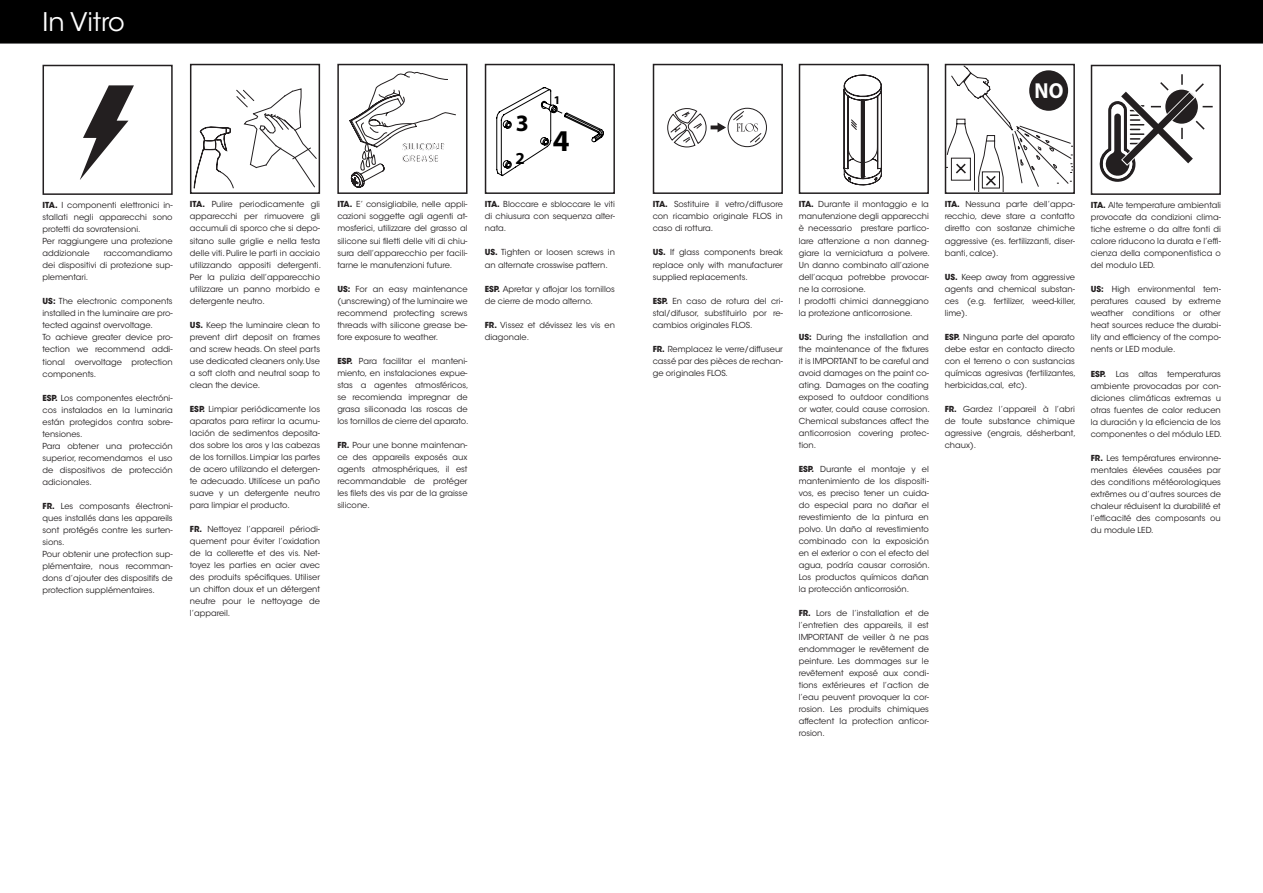
<style>
.page{position:relative;width:1263px;height:893px;background:#fff}
.page>*{position:absolute;margin:0;border:0;box-sizing:border-box;transform-origin:0 0}
.t1{font:25.5px "ITC Avant Garde Std";color:#fff}
.t2{font:700 23.55px "Myriad";color:#000}
.t3{font:700 21.75px "Myriad Pro";color:#fff;scale:.95 1}
.t4{font:700 16.8px "Myriad";color:#000}
.t5{font:700 11.85px "Myriad";color:#000}
.t6{font:700 10.35px/12.5px "Myriad Pro";color:#231f20}
.t7{font:8.25px/12px "ITC Avant Garde Std";color:#231f20;text-align:justify}
.s1{font-weight:700}
</style>
<div class="page">
<div style="left:0;top:0;width:1263px;height:44px;background:#000"></div>
<svg style="left:350px;top:72px;width:106px;height:116px"></svg>
<div style="left:337px;top:64px;width:130px;height:130px;border:2px solid #231f20"></div>
<svg style="left:194px;top:88px;width:122px;height:101px"></svg>
<div style="left:190px;top:64px;width:130px;height:130px;border:2px solid #231f20"></div>
<svg style="left:496px;top:87px;width:108px;height:89px"></svg>
<div style="left:485px;top:64px;width:130px;height:130px;border:2px solid #231f20"></div>
<div style="left:728px;top:108px;width:39px;height:39px;border:1px solid #231f20;border-radius:50%"></div>
<svg style="left:667px;top:108px;width:95px;height:39px"></svg>
<div style="left:653px;top:64px;width:130px;height:130px;border:2px solid #231f20"></div>
<svg style="left:843px;top:74px;width:39px;height:112px"></svg>
<div style="left:799px;top:64px;width:130px;height:130px;border:2px solid #231f20"></div>
<svg style="left:948px;top:67px;width:124px;height:124px"></svg>
<div style="left:945px;top:64px;width:130px;height:130px;border:2px solid #231f20"></div>
<svg style="left:1100px;top:74px;width:113px;height:108px"></svg>
<div style="left:1091px;top:65px;width:130px;height:130px;border:2px solid #231f20"></div>
<svg style="left:80px;top:85px;width:54px;height:95px"></svg>
<div style="left:43px;top:65px;width:130px;height:130px;border:2px solid #231f20"></div>
<h1 class="t1" style="left:43px;top:6px;width:84px">In Vitro</h1>
<p class="t7" style="left:43px;top:200px;width:132px;text-align:left"><span class="s1">ITA.</span> I componenti elettronici in&shy;stallati negli apparecchi sono protetti da sovratensioni.<br>Per raggiungere una protezione addizionale</p>
<p class="t7" style="left:43px;top:248px;width:132px;text-indent:61px">raccomandiamo dei dispositivi di protezione sup&shy;plementari.</p>
<p class="t7" style="left:43px;top:296px;width:132px;text-align:left"><span class="s1">US:</span> The electronic components installed in the luminaire are pro&shy;tected against overvoltage.<br>To achieve greater device pro&shy;tection we recommend addi&shy;tional overvoltage protection components.</p>
<p class="t7" style="left:43px;top:392px;width:132px;text-align:left"><span class="s1">ESP.</span> Los componentes electróni&shy;cos instalados en la luminaria están protegidos contra sobre&shy;tensiones.<br>Para obtener una protección superior, recomendamos el uso de dispositivos de protección adicionales.</p>
<p class="t7" style="left:43px;top:500px;width:132px;text-align:left"><span class="s1">FR.</span> Les composants électroni&shy;ques installés dans les appareils sont protégés contre les surten&shy;sions.<br>Pour obtenir une protection sup&shy;plémentaire, nous recomman&shy;dons d’ajouter des dispositifs de protection supplémentaires.</p>
<p class="t7" style="left:190px;top:199px;width:133px"><span class="s1">ITA.</span> Pulire periodicamente gli apparecchi per rimuovere gli accumuli di sporco che si depo&shy;sitano sulle griglie e nella testa delle viti. Pulire le parti in acciaio utilizzando appositi detergenti.<br>Per la pulizia dell’apparecchio utilizzare un panno morbido e detergente neutro.</p>
<p class="t7" style="left:190px;top:319px;width:132px"><span class="s1">US.</span> Keep the luminaire clean to prevent dirt deposit on frames and screw heads. On steel parts use dedicated cleaners only. Use a soft cloth and neutral soap to clean the device.</p>
<p class="t7" style="left:190px;top:403px;width:132px"><span class="s1">ESP.</span> Limpiar periódicamente los aparatos para retirar la acumu&shy;lación de sedimentos deposita&shy;dos sobre los aros y las cabezas de los tornillos. Limpiar las partes de acero utilizando el detergen&shy;te adecuado. Utilícese un paño suave y un detergente neutro para limpiar el producto.</p>
<p class="t7" style="left:190px;top:523px;width:132px"><span class="s1">FR.</span> Nettoyez l’appareil périodi&shy;quement pour éviter l’oxidation de la collerette et des vis. Net&shy;toyez les parties en acier avec des produits spécifiques. Utiliser un chiffon doux et un détergent neutre pour le nettoyage de l’appareil.</p>
<p class="t6" style="left:402px;top:140px;width:44px">SILICONE<br>GREASE</p>
<p class="t7" style="left:337px;top:199px;width:132px"><span class="s1">ITA.</span> E’ consigliabile, nelle appli&shy;cazioni soggette agli agenti at&shy;mosferici, utilizzare del grasso al silicone sui filetti delle viti di chiu&shy;sura dell’apparecchio per facili&shy;tarne le manutenzioni future.</p>
<p class="t7" style="left:337px;top:283px;width:132px"><span class="s1">US:</span> For an easy maintenance (unscrewing) of the luminaire we recommend protecting screws threads with silicone grease be&shy;fore exposure to weather.</p>
<p class="t7" style="left:337px;top:355px;width:133px"><span class="s1">ESP.</span> Para facilitar el manteni&shy;miento, en instalaciones expue&shy;stas a agentes atmosféricos, se recomienda impregnar de grasa siliconada las roscas de los tornillos de cierre del aparato.</p>
<p class="t7" style="left:337px;top:439px;width:132px"><span class="s1">FR.</span> Pour une bonne maintenan&shy;ce des appareils exposés aux agents atmosphériques, il est recommandable de protéger les filets des vis par de la graisse silicone.</p>
<h3 class="t5" style="left:554px;top:94px;width:8px">1</h3>
<h2 class="t2" style="left:516px;top:111px;width:15px">3</h2>
<h3 class="t4" style="left:516px;top:149px;width:56px">2 <sup>4</sup></h3>
<p class="t7" style="left:485px;top:199px;width:132px"><span class="s1">ITA.</span> Bloccare e sbloccare le viti di chiusura con sequenza alter&shy;nata.</p>
<p class="t7" style="left:485px;top:247px;width:132px"><span class="s1">US.</span> Tighten or loosen screws in an alternate crosswise pattern.</p>
<p class="t7" style="left:485px;top:283px;width:132px"><span class="s1">ESP.</span> Apretar y aflojar los tornillos de cierre de modo alterno.</p>
<p class="t7" style="left:485px;top:319px;width:132px"><span class="s1">FR.</span> Vissez et dévissez les vis en diagonale.</p>
<h3 class="t3" style="left:1034px;top:77px;width:32px">NO</h3>
<p class="t7" style="left:653px;top:199px;width:132px"><span class="s1">ITA.</span> Sostituire il vetro/diffusore con ricambio originale FLOS in caso di rottura.</p>
<p class="t7" style="left:653px;top:247px;width:132px"><span class="s1">US.</span> If glass components break replace only with manufacturer supplied replacements.</p>
<p class="t7" style="left:653px;top:295px;width:132px"><span class="s1">ESP.</span> En caso de rotura del cri&shy;stal/difusor, substituirlo por re&shy;cambios originales FLOS.</p>
<p class="t7" style="left:653px;top:343px;width:132px"><span class="s1">FR.</span> Remplacez le verre/diffuseur cassé par des pièces de rechan&shy;ge originales FLOS.</p>
<p class="t7" style="left:799px;top:199px;width:133px;text-align:left"><span class="s1">ITA.</span> Durante il montaggio e la manutenzione degli apparecchi è necessario prestare partico&shy;lare attenzione a non danneg&shy;giare la verniciatura a polvere.<br>Un danno combinato all’azione dell’acqua potrebbe provocar&shy;ne la corrosione.<br>I prodotti chimici danneggiano la protezione anticorrosione.</p>
<p class="t7" style="left:799px;top:331px;width:133px"><span class="s1">US:</span> During the installation and the maintenance of the fixtures it is IMPORTANT to be careful and avoid damages on the paint co&shy;ating. Damages on the coating exposed to outdoor conditions or water, could cause corrosion.<br>Chemical substances affect the anticorrosion covering protec&shy;tion.</p>
<p class="t7" style="left:799px;top:463px;width:133px"><span class="s1">ESP.</span> Durante el montaje y el mantenimiento de los dispositi&shy;vos, es preciso tener un cuida&shy;do especial para no dañar el revestimiento de la pintura en polvo. Un daño al revestimiento combinado con la exposición en el exterior o con el efecto del agua, podría causar corrosión.<br>Los productos químicos dañan la protección anticorrosión.</p>
<p class="t7" style="left:799px;top:607px;width:132px"><span class="s1">FR.</span> Lors de l’installation et de l’entretien des appareils, il est IMPORTANT de veiller à ne pas endommager le revêtement de peinture. Les dommages sur le revêtement exposé aux condi&shy;tions extérieures et l’action de l’eau peuvent provoquer la cor&shy;rosion. Les produits chimiques affectent la protection anticor&shy;rosion.</p>
<p class="t7" style="left:945px;top:199px;width:132px"><span class="s1">ITA.</span> Nessuna parte dell’appa&shy;recchio, deve stare a contatto diretto con sostanze chimiche aggressive (es. fertilizzanti, diser&shy;banti, calce).</p>
<p class="t7" style="left:945px;top:271px;width:133px"><span class="s1">US.</span> Keep away from aggressive agents and chemical substan&shy;ces (e.g. fertilizer, weed-killer, lime).</p>
<p class="t7" style="left:945px;top:331px;width:133px"><span class="s1">ESP.</span> Ninguna parte del aparato debe estar en contacto directo con el terreno o con sustancias químicas agresivas (fertilizantes, herbicidas,cal, etc).</p>
<p class="t7" style="left:945px;top:403px;width:133px"><span class="s1">FR.</span> Gardez l’appareil à l’abri de toute substance chimique agressive (engrais, désherbant, chaux).</p>
<p class="t7" style="left:1091px;top:200px;width:132px"><span class="s1">ITA.</span> Alte temperature ambientali provocate da condizioni clima&shy;tiche estreme o da altre fonti di calore riducono la durata e l’effi&shy;cienza della componentistica o del modulo LED.</p>
<p class="t7" style="left:1091px;top:284px;width:132px"><span class="s1">US:</span> High environmental tem&shy;peratures caused by extreme weather conditions or other heat sources reduce the durabi&shy;lity and efficiency of the compo&shy;nents or LED module.</p>
<p class="t7" style="left:1091px;top:368px;width:133px"><span class="s1">ESP.</span> Las altas temperaturas ambiente provocadas por con&shy;diciones climáticas extremas u otras fuentes de calor reducen la duración y la eficiencia de los componentes o del módulo LED.</p>
<p class="t7" style="left:1091px;top:452px;width:132px"><span class="s1">FR.</span> Les températures environne&shy;mentales élevées causées par des conditions météorologiques extrêmes ou d’autres sources de chaleur réduisent la durabilité et l’efficacité des composants ou du module LED.</p>
</div>
